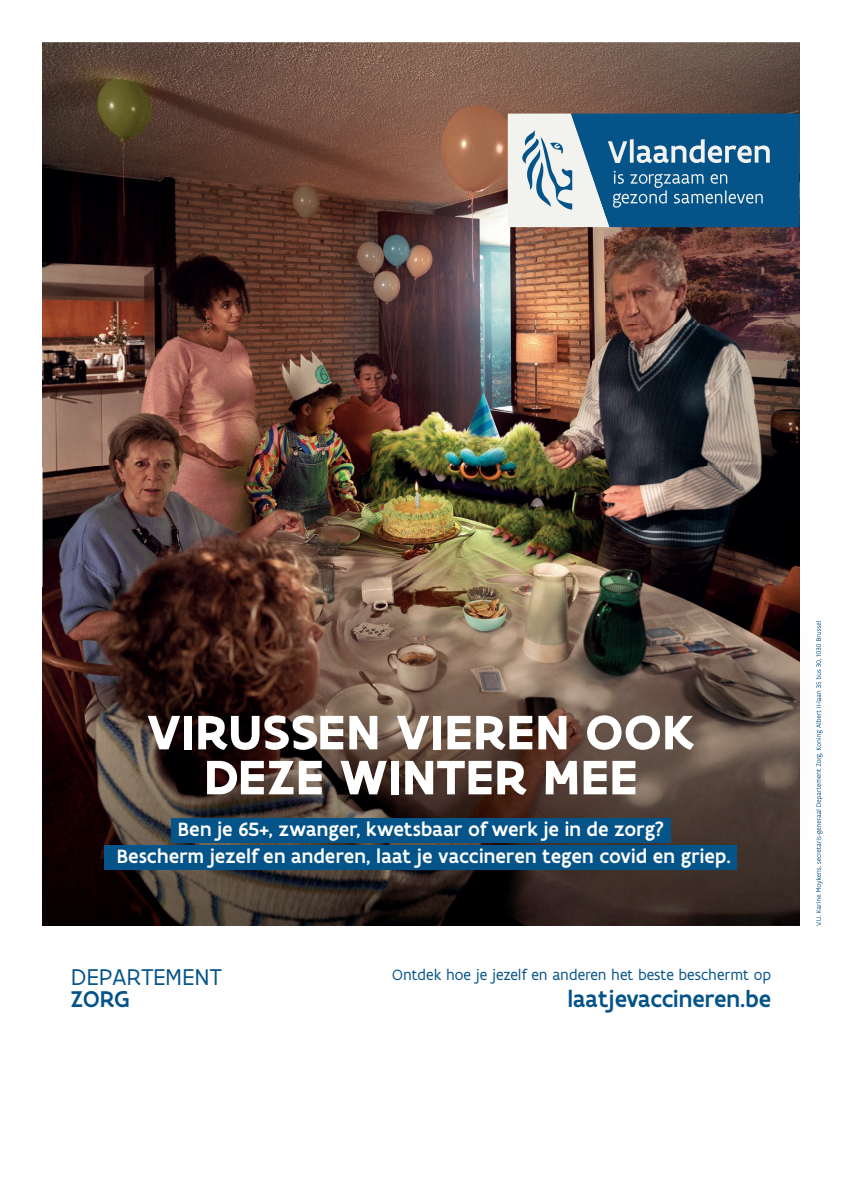
<style>
.page{position:relative;width:842px;height:1191px;background:#fff}
.page>*{position:absolute;margin:0;border:0;box-sizing:border-box;transform-origin:0 0}
.t1{font:700 52px/45px "Flanders Art Sans";letter-spacing:.005em;color:#fff;text-align:center}
.t2{font:500 24.5px "Flanders Art Sans";color:#045389}
.t3{font:24.5px "Flanders Art Sans";letter-spacing:.005em;color:#045389}
.t4{font:500 20.7px/27.1px "Flanders Art Sans";letter-spacing:.005em;color:#fff;text-align:center}
.t5{font:16px "Flanders Art Sans";color:#045389}
</style>
<div class="page">
<img style="left:43px;top:43px;width:688px;height:423px">
<img style="left:731px;top:43px;width:68px;height:530px">
<img style="left:43px;top:466px;width:137px;height:121px">
<img style="left:180px;top:466px;width:551px;height:107px">
<svg style="left:508px;top:114px;width:291px;height:113px"></svg>
<img style="left:53px;top:573px;width:770px;height:353px">
<img style="left:53px;top:573px;width:746px;height:14px">
<img style="left:816px;top:621px;width:6px;height:304px">
<div style="left:171px;top:818px;width:500px;height:24px;background:#045389"></div>
<div style="left:105px;top:845px;width:632px;height:24px;background:#045389"></div>
<h1 class="t1" style="left:147px;top:710px;width:549px">VIRUSSEN VIEREN OOK<br>DEZE WINTER MEE</h1>
<p class="t4" style="left:117px;top:815px;width:615px">Ben je 65+, zwanger, kwetsbaar of werk je in de zorg?<br>Bescherm jezelf en anderen, laat je vaccineren tegen covid en griep.</p>
<p class="t5" style="left:392px;top:964px;width:380px">Ontdek hoe je jezelf en anderen het beste beschermt op</p>
<p class="t3" style="left:71px;top:961px;width:153px">DEPARTEMENT</p>
<p class="t2" style="left:71px;top:983px;width:60px">ZORG</p>
<p class="t2" style="left:567px;top:983px;width:205px">laatjevaccineren.be</p>
</div>
